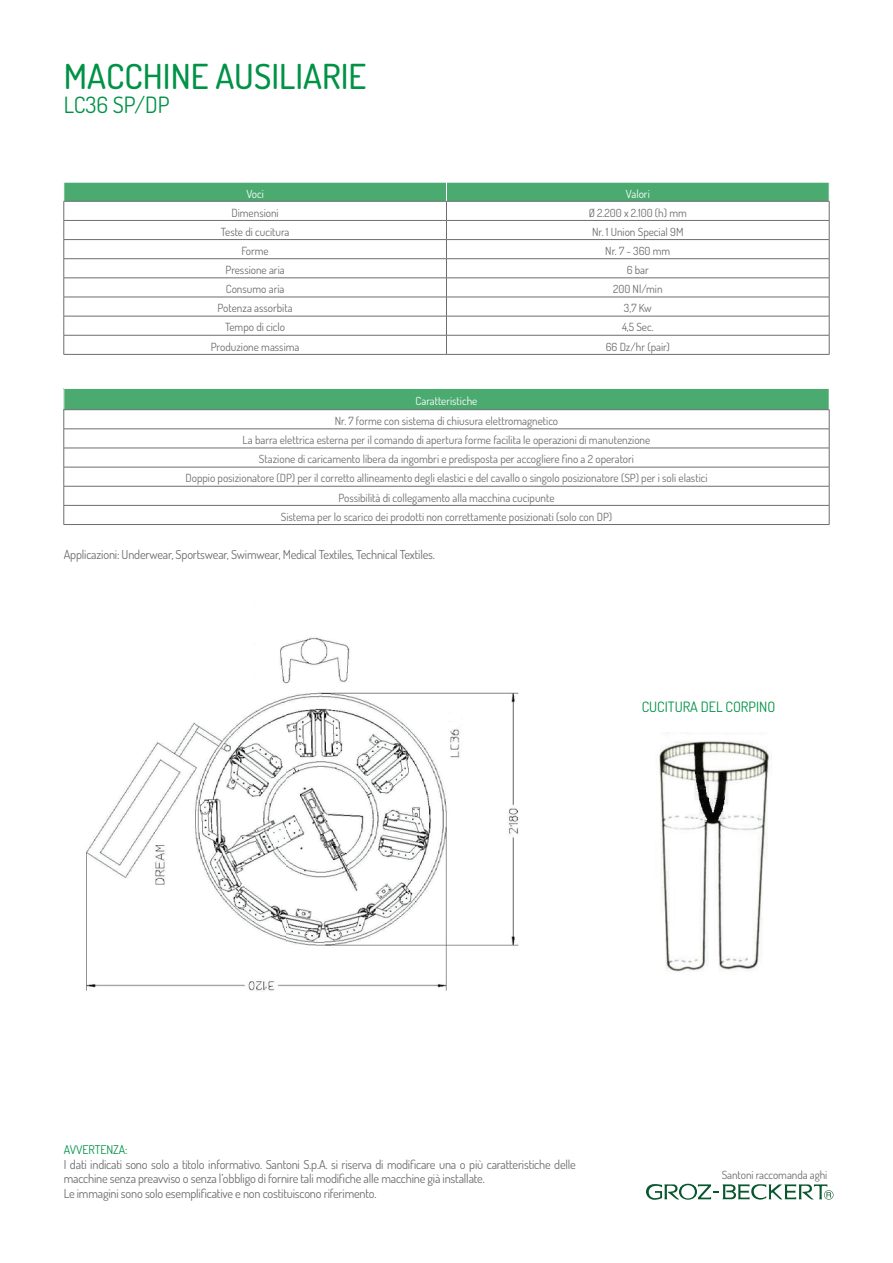
<style>
.page{position:relative;width:893px;height:1263px;background:#fff}
.page>*{position:absolute;margin:0;border:0;box-sizing:border-box;transform-origin:0 0}
.t1{font:500 34.5px "Dosis";color:#009246}
.t2{font:22.5px "Dosis";color:#009246}
.t3{font:14.25px "Dosis";color:#009246}
.t4{font:12.3px/14.9px "Dosis";letter-spacing:-.015em;color:#6c6d70}
.t5{font:12px "Dosis";letter-spacing:-.005em;color:#009246}
.t6{font:11.25px "Dosis";color:#6c6d70}
.t7{font:11.25px "Dosis";color:#fff}
</style>
<div class="page">
<div style="left:64px;top:388px;width:765px;height:22px;background:#4baa70"></div>
<svg style="left:65px;top:410px;width:764px;height:114px"></svg>
<hr style="left:64px;top:388px;width:765px;height:1px;background:#fff">
<hr style="left:64px;top:409px;width:765px;height:1px;background:#6c6d70">
<hr style="left:64px;top:429px;width:765px;height:1px;background:#6c6d70">
<hr style="left:64px;top:448px;width:765px;height:1px;background:#6c6d70">
<hr style="left:64px;top:467px;width:765px;height:1px;background:#6c6d70">
<hr style="left:64px;top:486px;width:765px;height:1px;background:#6c6d70">
<hr style="left:64px;top:505px;width:765px;height:1px;background:#6c6d70">
<svg style="left:64px;top:389px;width:1px;height:135px"></svg>
<svg style="left:829px;top:409px;width:1px;height:115px"></svg>
<hr style="left:64px;top:524px;width:765px;height:1px;background:#6c6d70">
<svg style="left:64px;top:182px;width:766px;height:172px"></svg>
<hr style="left:64px;top:354px;width:382px;height:1px;background:#6c6d70">
<hr style="left:446px;top:354px;width:383px;height:1px;background:#6c6d70">
<hr style="left:64px;top:201px;width:382px;height:1px;background:#6c6d70">
<hr style="left:446px;top:201px;width:383px;height:1px;background:#6c6d70">
<hr style="left:64px;top:220px;width:382px;height:1px;background:#6c6d70">
<hr style="left:446px;top:220px;width:383px;height:1px;background:#6c6d70">
<hr style="left:64px;top:239px;width:382px;height:1px;background:#6c6d70">
<hr style="left:446px;top:239px;width:383px;height:1px;background:#6c6d70">
<hr style="left:64px;top:258px;width:382px;height:1px;background:#6c6d70">
<hr style="left:446px;top:258px;width:383px;height:1px;background:#6c6d70">
<img style="left:659px;top:732px;width:111px;height:240px">
<img style="left:86px;top:637px;width:433px;height:355px">
<svg style="left:646px;top:1184px;width:187px;height:16px"></svg>
<p class="t1" style="left:64px;top:52px;width:304px">MACCHINE AUSILIARIE</p>
<p class="t2" style="left:64px;top:89px;width:107px">LC36 SP/DP</p>
<p class="t7" style="left:246px;top:186px;width:19px">Voci</p>
<p class="t7" style="left:626px;top:186px;width:25px">Valori</p>
<p class="t6" style="left:231px;top:205px;width:49px">Dimensioni</p>
<p class="t6" style="left:589px;top:205px;width:100px">Ø 2.200 x 2.100 (h) mm</p>
<p class="t6" style="left:221px;top:224px;width:70px">Teste di cucitura</p>
<p class="t6" style="left:592px;top:224px;width:93px">Nr. 1 Union Special 9M</p>
<p class="t6" style="left:242px;top:243px;width:29px">Forme</p>
<p class="t6" style="left:605px;top:243px;width:67px">Nr. 7 - 360 mm</p>
<p class="t6" style="left:226px;top:262px;width:61px">Pressione aria</p>
<p class="t6" style="left:627px;top:262px;width:24px">6 bar</p>
<p class="t6" style="left:226px;top:281px;width:60px">Consumo aria</p>
<p class="t6" style="left:613px;top:281px;width:51px">200 Nl/min</p>
<p class="t6" style="left:218px;top:300px;width:76px">Potenza assorbita</p>
<p class="t6" style="left:624px;top:300px;width:29px">3,7 Kw</p>
<p class="t6" style="left:225px;top:320px;width:62px">Tempo di ciclo</p>
<p class="t6" style="left:622px;top:320px;width:33px">4,5 Sec.</p>
<p class="t6" style="left:211px;top:339px;width:90px">Produzione massima</p>
<p class="t6" style="left:606px;top:339px;width:66px">66 Dz/hr (pair)</p>
<p class="t7" style="left:416px;top:393px;width:63px">Caratteristiche</p>
<p class="t6" style="left:335px;top:413px;width:225px">Nr. 7 forme con sistema di chiusura elettromagnetico</p>
<p class="t6" style="left:243px;top:432px;width:409px">La barra elettrica esterna per il comando di apertura forme facilita le operazioni di manutenzione</p>
<p class="t6" style="left:259px;top:451px;width:376px">Stazione di caricamento libera da ingombri e predisposta per accogliere fino a 2 operatori</p>
<p class="t6" style="left:185px;top:471px;width:524px">Doppio posizionatore (DP) per il corretto allineamento degli elastici e del cavallo o singolo posizionatore (SP) per i soli elastici</p>
<p class="t6" style="left:338px;top:490px;width:218px">Possibilità di collegamento alla macchina cucipunte</p>
<p class="t6" style="left:281px;top:509px;width:333px">Sistema per lo scarico dei prodotti non correttamente posizionati (solo con DP)</p>
<p class="t4" style="left:64px;top:546px;width:373px">Applicazioni: Underwear, Sportswear, Swimwear, Medical Textiles, Technical Textiles.</p>
<p class="t3" style="left:642px;top:697px;width:135px">CUCITURA DEL CORPINO</p>
<p class="t5" style="left:64px;top:1141px;width:65px">AVVERTENZA:</p>
<p class="t4" style="left:64px;top:1156px;width:514px">I dati indicati sono solo a titolo informativo. Santoni S.p.A. si riserva di modificare una o più caratteristiche delle macchine senza preavviso o senza l’obbligo di fornire tali modifiche alle macchine già installate.</p>
<p class="t4" style="left:64px;top:1186px;width:314px">Le immagini sono solo esemplificative e non costituiscono riferimento.</p>
<p class="t6" style="left:722px;top:1167px;width:107px">Santoni raccomanda aghi</p>
</div>
